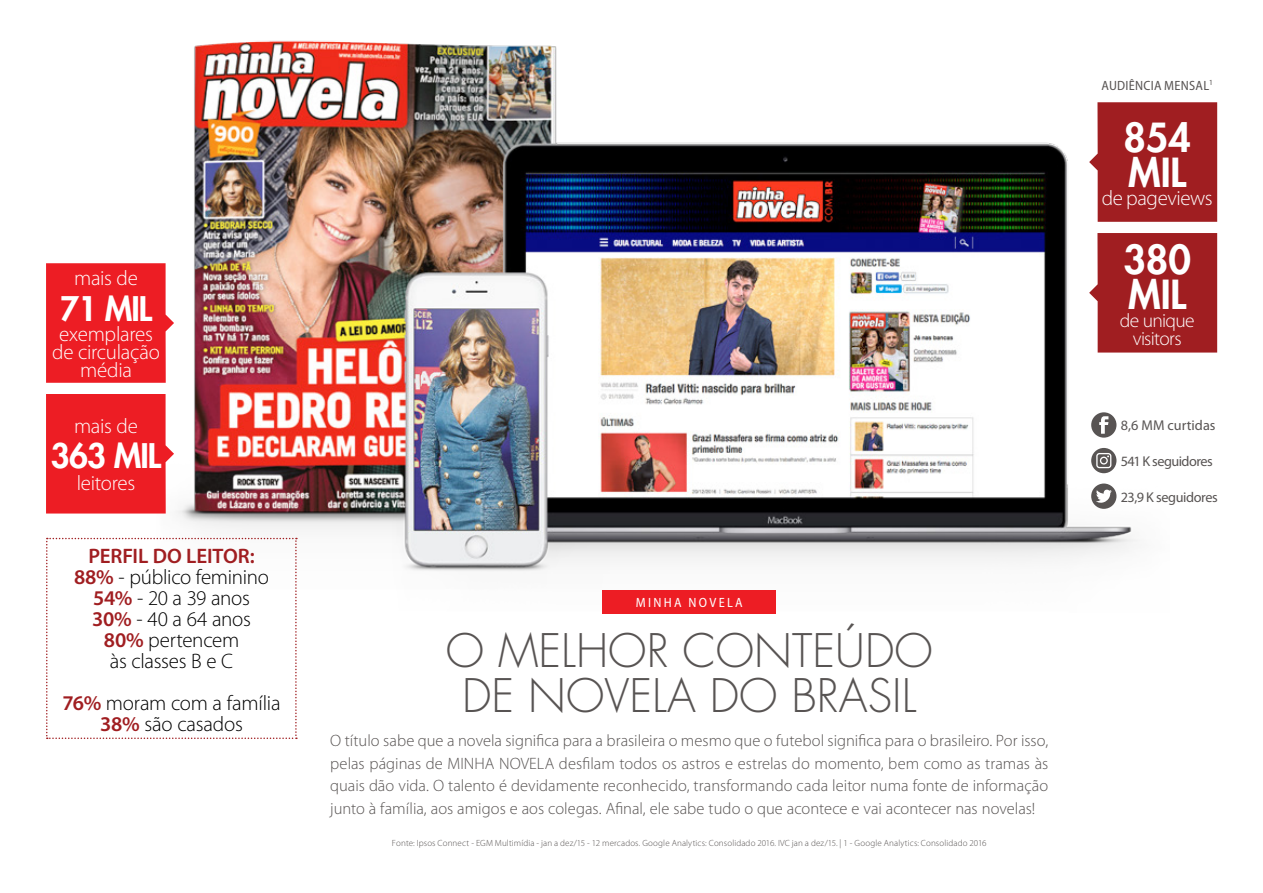
<style>
.page{position:relative;width:1263px;height:893px;background:#fff}
.page>*{position:absolute;margin:0;border:0;box-sizing:border-box;transform-origin:0 0}
.t1{font:300 45px/45px "Futura LT";color:#585453;text-align:center}
.t2{font:800 39px/34.8px "Futura Std";color:#fff}
.t3{font:800 33px "Futura Std";letter-spacing:-.03em;color:#fff}
.t4{font:300 21px/21px "Myriad Pro";letter-spacing:-.015em;color:#000;text-align:center}
.t5{font:300 21px/18px "Myriad Pro";letter-spacing:-.015em;color:#fff;text-align:center}
.t6{font:300 19.5px/18px "Myriad Pro";letter-spacing:-.03em;color:#fff;text-align:center}
.t7{font:300 16.5px/22.5px "Myriad Pro";color:#585453;text-align:justify}
.t8{font:14.25px "Myriad Pro";letter-spacing:-.03em;color:#585453}
.t9{font:14.25px "Myriad Pro";color:#585453}
.t10{font:semi-condensed 13.5px "Myriad Pro";letter-spacing:.02em;color:#585453}
.t11{font:semi-condensed 13.5px "Myriad Pro";letter-spacing:.17em;color:#fff}
.t12{font:300 9px "Myriad Pro";letter-spacing:.015em;color:#585453}
.s1{font-weight:600;color:#a01e21}
</style>
<div class="page">
<img style="left:115px;top:40px;width:1023px;height:531px">
<div style="left:46px;top:394px;width:128px;height:119px;background:#ed1d24"></div>
<svg style="left:1089px;top:102px;width:128px;height:120px;background:#a62c2f"></svg>
<svg style="left:46px;top:263px;width:128px;height:120px;background:#ee2b32"></svg>
<svg style="left:1089px;top:233px;width:128px;height:120px;background:#a62c2f"></svg>
<div style="left:602px;top:590px;width:174px;height:24px;background:#ed1d24"></div>
<svg style="left:46px;top:538px;width:251px;height:201px"></svg>
<div style="left:1101px;top:81px;width:112px;height:9px;background:#fff"></div>
<div style="left:1091px;top:448px;width:25px;height:25px;background:#585453;border-radius:50%"></div>
<svg style="left:1096px;top:453px;width:15px;height:15px"></svg>
<div style="left:1091px;top:483px;width:25px;height:26px;background:#585453;border-radius:50%"></div>
<svg style="left:1096px;top:489px;width:16px;height:14px"></svg>
<div style="left:1091px;top:412px;width:25px;height:26px;background:#585453;border-radius:50%"></div>
<svg style="left:1099px;top:416px;width:9px;height:18px"></svg>
<p class="t10" style="left:1101px;top:77px;width:113px">AUDIÊNCIA MENSAL<sup>1</sup></p>
<p class="t5" style="left:74px;top:269px;width:65px">mais de</p>
<h3 class="t3" style="left:60px;top:288px;width:93px">71 MIL</h3>
<p class="t5" style="left:52px;top:325px;width:109px">exemplares de circulação média</p>
<h2 class="t2" style="left:1123px;top:120px;width:69px">854<br>MIL</h2>
<p class="t5" style="left:1102px;top:189px;width:113px">de pageviews</p>
<h2 class="t2" style="left:1123px;top:242px;width:69px">380<br>MIL</h2>
<p class="t6" style="left:1120px;top:311px;width:77px">de unique visitors</p>
<p class="t5" style="left:74px;top:417px;width:65px">mais de</p>
<p class="t9" style="left:1121px;top:417px;width:96px">8,6 MM curtidas</p>
<h3 class="t3" style="left:51px;top:435px;width:112px">363 MIL</h3>
<p class="t5" style="left:77px;top:475px;width:60px">leitores</p>
<p class="t8" style="left:1121px;top:452px;width:93px">541 K seguidores</p>
<p class="t8" style="left:1121px;top:488px;width:99px">23,9 K seguidores</p>
<p class="t4" style="left:74px;top:545px;width:197px"><span class="s1">PERFIL DO LEITOR:<br>88%</span> - público feminino<br><span class="s1">54%</span> - 20 a 39 anos<br><span class="s1">30%</span> - 40 a 64 anos<br><span class="s1">80%</span> pertencem<br>às classes B e C</p>
<p class="t4" style="left:63px;top:692px;width:219px"><span class="s1">76%</span> moram com a família<br><span class="s1">38%</span> são casados</p>
<p class="t11" style="left:636px;top:594px;width:108px">MINHA NOVELA</p>
<h1 class="t1" style="left:446px;top:629px;width:488px">O MELHOR CONTEÚDO<br>DE NOVELA DO BRASIL</h1>
<p class="t7" style="left:330px;top:730px;width:719px">O título sabe que a novela significa para a brasileira o mesmo que o futebol significa para o brasileiro. Por isso, pelas páginas de MINHA NOVELA desfilam todos os astros e estrelas do momento, bem como as tramas às quais dão vida. O talento é devidamente reconhecido, transformando cada leitor numa fonte de informação junto à família, aos amigos e aos colegas. Afinal, ele sabe tudo o que acontece e vai acontecer nas novelas!</p>
<p class="t12" style="left:392px;top:838px;width:596px">Fonte: Ipsos Connect - EGM Multimídia - jan a dez/15 - 12 mercados. Google Analytics: Consolidado 2016. IVC jan a dez/15. | 1 - Google Analytics: Consolidado 2016</p>
</div>
